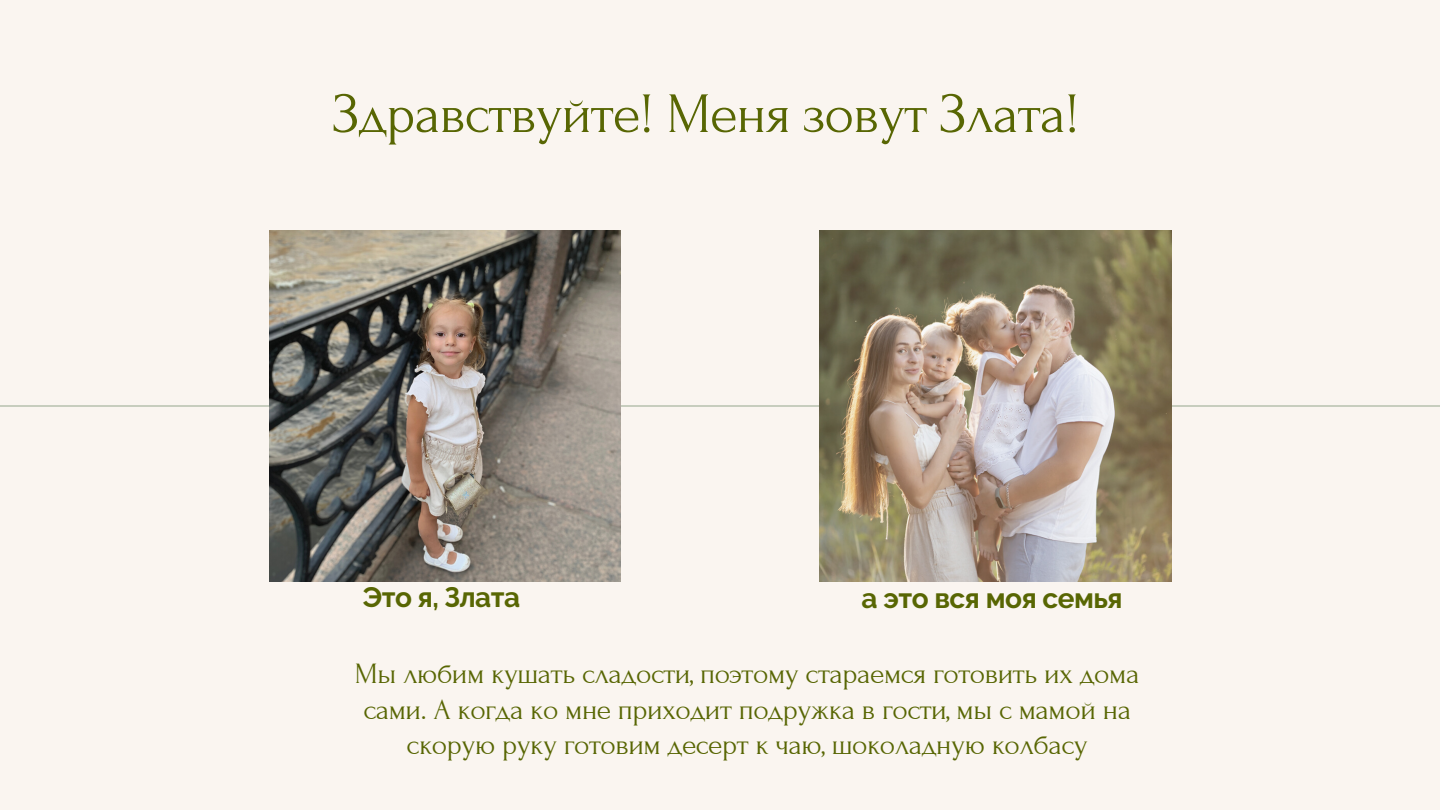
<style>
.page{position:relative;width:1440px;height:810px;background:#faf5f0}
.page>*{position:absolute;margin:0;border:0;box-sizing:border-box;transform-origin:0 0}
.t1{font:57px "Forum";letter-spacing:-.015em;color:#586603}
.t2{font:29.6px/35.4px "Forum";letter-spacing:-.015em;color:#586603;text-align:center}
.t3{font:700 28px "Raleway";letter-spacing:-.015em;color:#586603}
</style>
<div class="page">
<hr style="left:0;top:405px;width:1440px;height:2px;background:#c7cdbe">
<img style="left:820px;top:230px;width:351px;height:351px">
<img style="left:269px;top:230px;width:352px;height:351px">
<p class="t1" style="left:333px;top:83px;width:748px">Здравствуйте! Меня зовут Злата!</p>
<p class="t3" style="left:363px;top:581px;width:159px">Это я, Злата</p>
<p class="t3" style="left:862px;top:581px;width:263px">а это вся моя семья</p>
<p class="t2" style="left:355px;top:656px;width:786px">Мы любим кушать сладости, поэтому стараемся готовить их дома сами. А когда ко мне приходит подружка в гости, мы с мамой на скорую руку готовим десерт к чаю, шоколадную колбасу</p>
</div>
